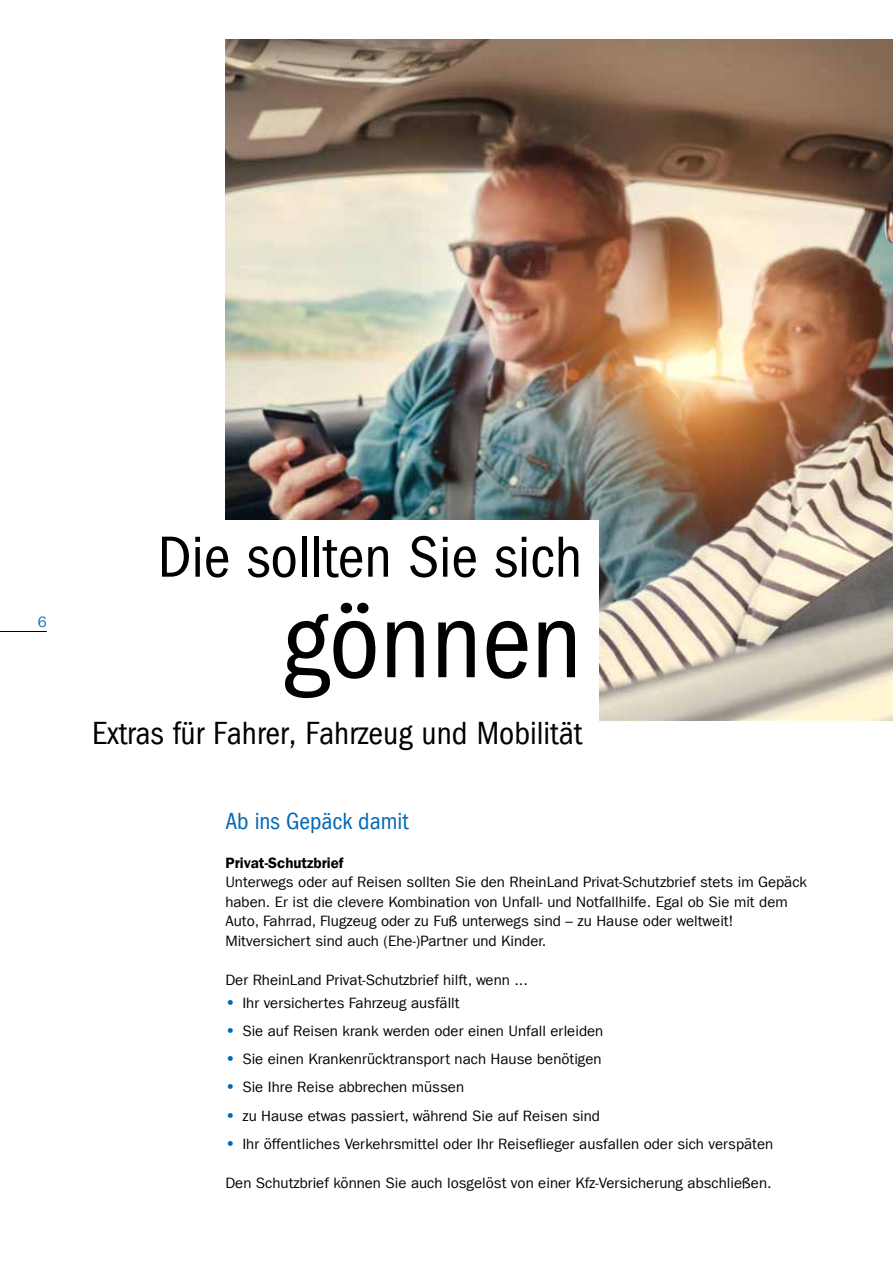
<style>
.page{position:relative;width:893px;height:1263px;background:#fff}
.page>*{position:absolute;margin:0;border:0;box-sizing:border-box;transform-origin:0 0}
.t1{font:condensed 111px "Franklin Gothic LT Com";color:#000}
.t2{font:condensed 60px "Franklin Gothic LT Com";color:#000}
.t3{font:condensed 33px "Franklin Gothic LT Com";color:#000}
.t4{font:condensed 24px "Franklin Gothic LT Com";color:#0069b4}
.t5{font:15px/19.5px "Franklin Gothic LT Com";color:#000}
.t6{font:15px "Franklin Gothic LT Com Dm";color:#000}
.t7{font:15px "Franklin Gothic LT Com";color:#0069b4}
.s1{font-family:"Franklin Gothic LT Com Dm";font-size:16.5px;color:#0069b4}
</style>
<div class="page">
<hr style="left:0;top:631px;width:47px;height:1px;background:#000">
<img style="left:225px;top:40px;width:668px;height:680px">
<div style="left:80px;top:520px;width:518px;height:269px;background:#fff"></div>
<p class="t7" style="left:38px;top:613px;width:10px">6</p>
<h2 class="t2" style="left:158px;top:523px;width:426px">Die sollten Sie sich</h2>
<h1 class="t1" style="left:282px;top:578px;width:302px">gönnen</h1>
<h3 class="t3" style="left:92px;top:715px;width:491px">Extras für Fahrer, Fahrzeug und Mobilität</h3>
<h3 class="t4" style="left:225px;top:807px;width:185px">Ab ins Gepäck damit</h3>
<p class="t6" style="left:225px;top:854px;width:119px">Privat-Schutzbrief</p>
<p class="t5" style="left:225px;top:872px;width:583px">Unterwegs oder auf Reisen sollten Sie den RheinLand Privat-Schutzbrief stets im Gepäck haben. Er ist die clevere Kombination von Unfall- und Notfallhilfe. Egal ob Sie mit dem Auto, Fahrrad, Flugzeug oder zu Fuß unterwegs sind – zu Hause oder weltweit!<br>Mitversichert sind auch (Ehe-)Partner und Kinder.</p>
<p class="t5" style="left:225px;top:970px;width:304px">Der RheinLand Privat-Schutzbrief hilft, wenn ...</p>
<p class="t5" style="left:225px;top:994px;width:236px"><span class="s1">•</span> Ihr versichertes Fahrzeug ausfällt</p>
<p class="t5" style="left:225px;top:1022px;width:379px"><span class="s1">•</span> Sie auf Reisen krank werden oder einen Unfall erleiden</p>
<p class="t5" style="left:225px;top:1050px;width:378px"><span class="s1">•</span> Sie einen Krankenrücktransport nach Hause benötigen</p>
<p class="t5" style="left:225px;top:1078px;width:240px"><span class="s1">•</span> Sie Ihre Reise abbrechen müssen</p>
<p class="t5" style="left:225px;top:1106px;width:376px"><span class="s1">•</span> zu Hause etwas passiert, während Sie auf Reisen sind</p>
<p class="t5" style="left:225px;top:1134px;width:549px"><span class="s1">•</span> Ihr öffentliches Verkehrsmittel oder Ihr Reiseflieger ausfallen oder sich verspäten</p>
<p class="t5" style="left:225px;top:1173px;width:548px">Den Schutzbrief können Sie auch losgelöst von einer Kfz-Versicherung abschließen.</p>
</div>
